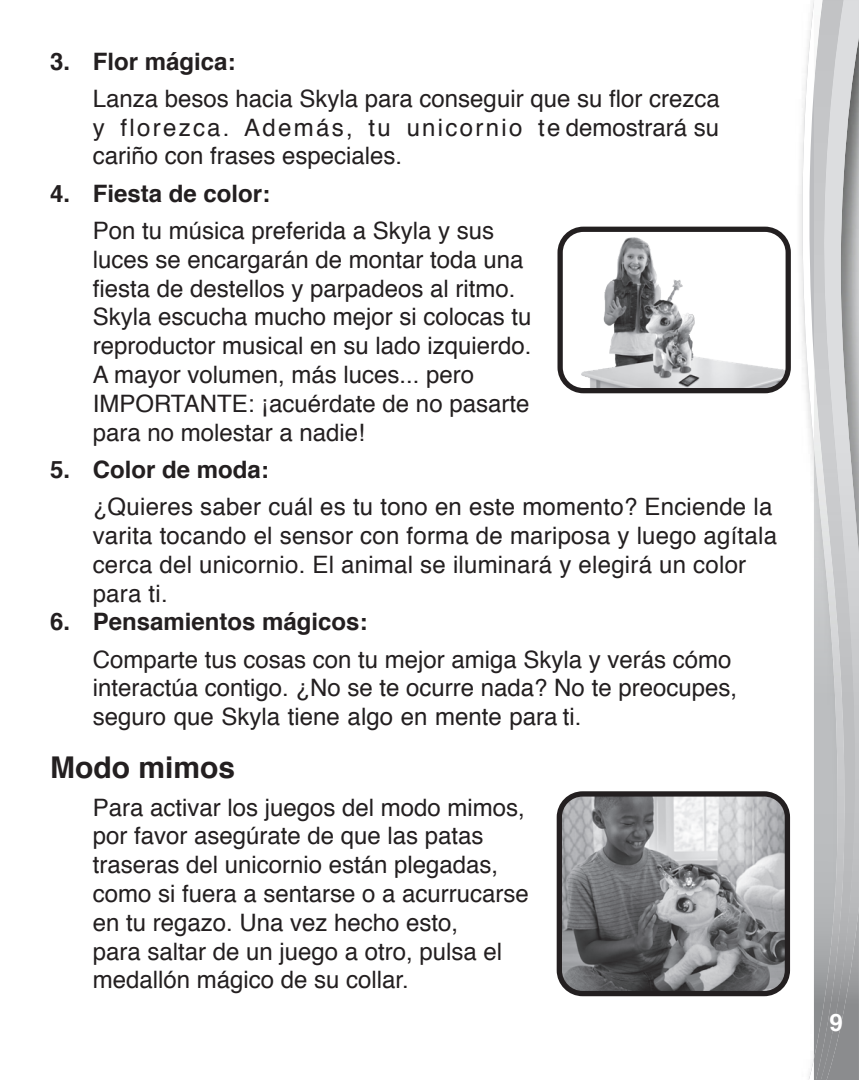
<style>
.page{position:relative;width:859px;height:1080px;background:#fff}
.page>*{position:absolute;margin:0;border:0;box-sizing:border-box;transform-origin:0 0}
.t1{font:700 30px "Helvetica";color:#231f20}
.t2{font:24px/28.8px "Helvetica";color:#231f20}
.t3{font:700 24px "Helvetica";color:#231f20}
.t4{font:700 24px "Helvetica";color:#fff}
</style>
<div class="page">
<svg style="left:802px;top:0;width:12px;height:1080px"></svg>
<img style="left:857px;top:0;width:2px;height:1080px">
<img style="left:847px;top:0;width:10px;height:1080px">
<img style="left:814px;top:0;width:33px;height:1080px">
<img style="left:563px;top:797px;width:221px;height:193px">
<div style="left:557px;top:791px;width:233px;height:205px;border:5px solid #231f20;border-radius:23px"></div>
<img style="left:563px;top:233px;width:222px;height:154px">
<div style="left:557px;top:227px;width:234px;height:166px;border:5px solid #231f20;border-radius:23px"></div>
<p class="t3" style="left:50px;top:45px;width:187px">3. Flor mágica:</p>
<p class="t2" style="left:93px;top:85px;width:628px;text-align:justify">Lanza besos hacia Skyla para conseguir que su flor crezca y florezca. Además, tu unicornio te demostrará su cariño con frases especiales.</p>
<p class="t3" style="left:50px;top:177px;width:221px">4. Fiesta de color:</p>
<p class="t2" style="left:93px;top:218px;width:440px">Pon tu música preferida a Skyla y sus luces se encargarán de montar toda una fiesta de destellos y parpadeos al ritmo.<br>Skyla escucha mucho mejor si colocas tu reproductor musical en su lado izquierdo.<br>A mayor volumen, más luces... pero IMPORTANTE: ¡acuérdate de no pasarte para no molestar a nadie!</p>
<p class="t3" style="left:50px;top:453px;width:220px">5. Color de moda:</p>
<p class="t2" style="left:93px;top:494px;width:686px">¿Quieres saber cuál es tu tono en este momento? Enciende la varita tocando el sensor con forma de mariposa y luego agítala cerca del unicornio. El animal se iluminará y elegirá un color para ti.</p>
<p class="t3" style="left:50px;top:606px;width:319px">6. Pensamientos mágicos:</p>
<p class="t2" style="left:93px;top:646px;width:646px">Comparte tus cosas con tu mejor amiga Skyla y verás cómo interactúa contigo. ¿No se te ocurre nada? No te preocupes, seguro que Skyla tiene algo en mente para ti.</p>
<p class="t1" style="left:50px;top:747px;width:187px">Modo mimos</p>
<p class="t2" style="left:93px;top:794px;width:438px">Para activar los juegos del modo mimos, por favor asegúrate de que las patas traseras del unicornio están plegadas, como si fuera a sentarse o a acurrucarse en tu regazo. Una vez hecho esto,<br>para saltar de un juego a otro, pulsa el medallón mágico de su collar.</p>
<p class="t4" style="left:829px;top:1006px;width:15px">9</p>
</div>
